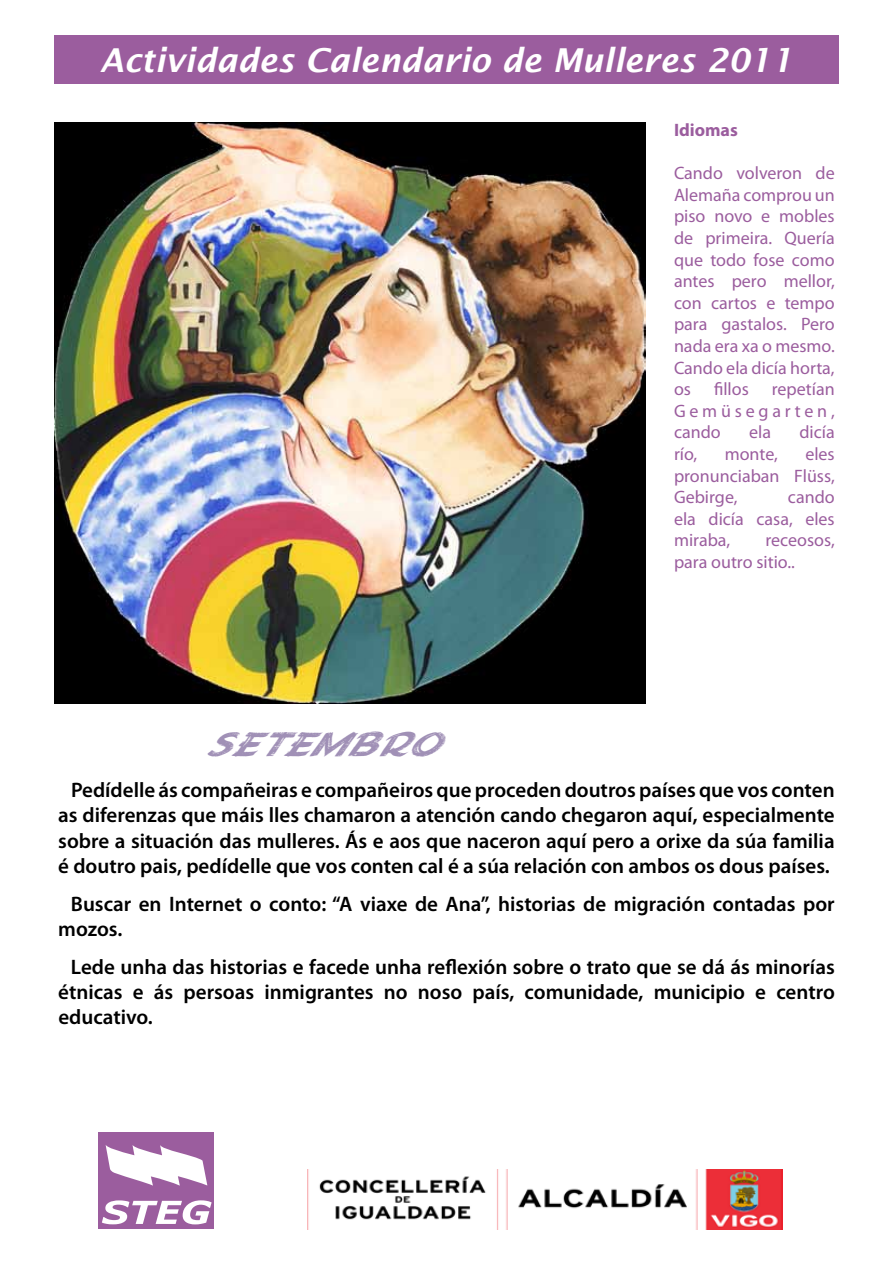
<style>
.page{position:relative;width:893px;height:1263px;background:#fff}
.page>*{position:absolute;margin:0;border:0;box-sizing:border-box;transform-origin:0 0}
.t1{font:italic 600 33px "Lucida Sans";color:#fff}
.t2{font:italic 31.5px "Holmes Titling";color:#a090b6;scale:1.25 1}
.t3{font:600 21px/25.2px "Myriad Pro";color:#000;text-align:justify}
.t4{font:18px/21.6px "Myriad Pro";color:#9b5d9e;text-align:justify}
.t5{font:700 18px "Myriad Pro";color:#9b5d9e}
</style>
<div class="page">
<div style="left:54px;top:36px;width:785px;height:48px;background:#9b5d9e"></div>
<div style="left:99px;top:1132px;width:115px;height:97px;background:#9b5d9e"></div>
<svg style="left:102px;top:1200px;width:110px;height:24px"></svg>
<svg style="left:106px;top:1145px;width:101px;height:40px"></svg>
<img style="left:307px;top:1169px;width:475px;height:60px">
<img style="left:54px;top:122px;width:592px;height:581px">
<h1 class="t1" style="left:100px;top:41px;width:695px">Actividades Calendario de Mulleres 2011</h1>
<p class="t5" style="left:674px;top:118px;width:65px">Idiomas</p>
<p class="t4" style="left:674px;top:162px;width:162px">Cando volveron de Alemaña comprou un piso novo e mobles de primeira. Quería que todo fose como antes pero mellor, con cartos e tempo para gastalos. Pero nada era xa o mesmo.<br>Cando ela dicía horta, os</p>
<p class="t4" style="left:714px;top:378px;width:36px">fillos</p>
<p class="t4" style="left:674px;top:378px;width:162px;text-indent:98px">repetían Gemüsegarten, cando</p>
<p class="t4" style="left:749px;top:421px;width:23px">ela</p>
<p class="t4" style="left:799px;top:421px;width:37px">dicía</p>
<h2 class="t2" style="left:204px;top:726px;width:211px">SETEMBRO</h2>
<p class="t4" style="left:674px;top:443px;width:162px;text-indent:131px">eles pronunciaban Flüss, Gebirge,</p>
<p class="t4" style="left:674px;top:443px;width:25px">río,</p>
<p class="t4" style="left:725px;top:443px;width:55px">monte,</p>
<p class="t4" style="left:674px;top:486px;width:162px;text-indent:114px">cando ela dicía casa, eles miraba,</p>
<p class="t4" style="left:674px;top:529px;width:162px;text-indent:91px">receosos, para outro sitio..</p>
<p class="t3" style="left:58px;top:777px;width:778px;text-indent:13px">Pedídelle ás compañeiras e compañeiros que proceden doutros países que vos conten as diferenzas que máis lles chamaron a atención cando chegaron aquí, especialmente sobre a situación das mulleres. Ás e aos que naceron aquí pero a orixe da súa familia é doutro pais, pedídelle que vos conten cal é a súa relación con ambos os dous países.</p>
<p class="t3" style="left:58px;top:890px;width:778px;text-indent:13px">Buscar en Internet o conto: “A viaxe de Ana”, historias de migración contadas por mozos.</p>
<p class="t3" style="left:58px;top:954px;width:778px;text-indent:13px">Lede unha das historias e facede unha reflexión sobre o trato que se dá ás minorías étnicas e ás persoas inmigrantes no noso país, comunidade, municipio e centro educativo.</p>
</div>
